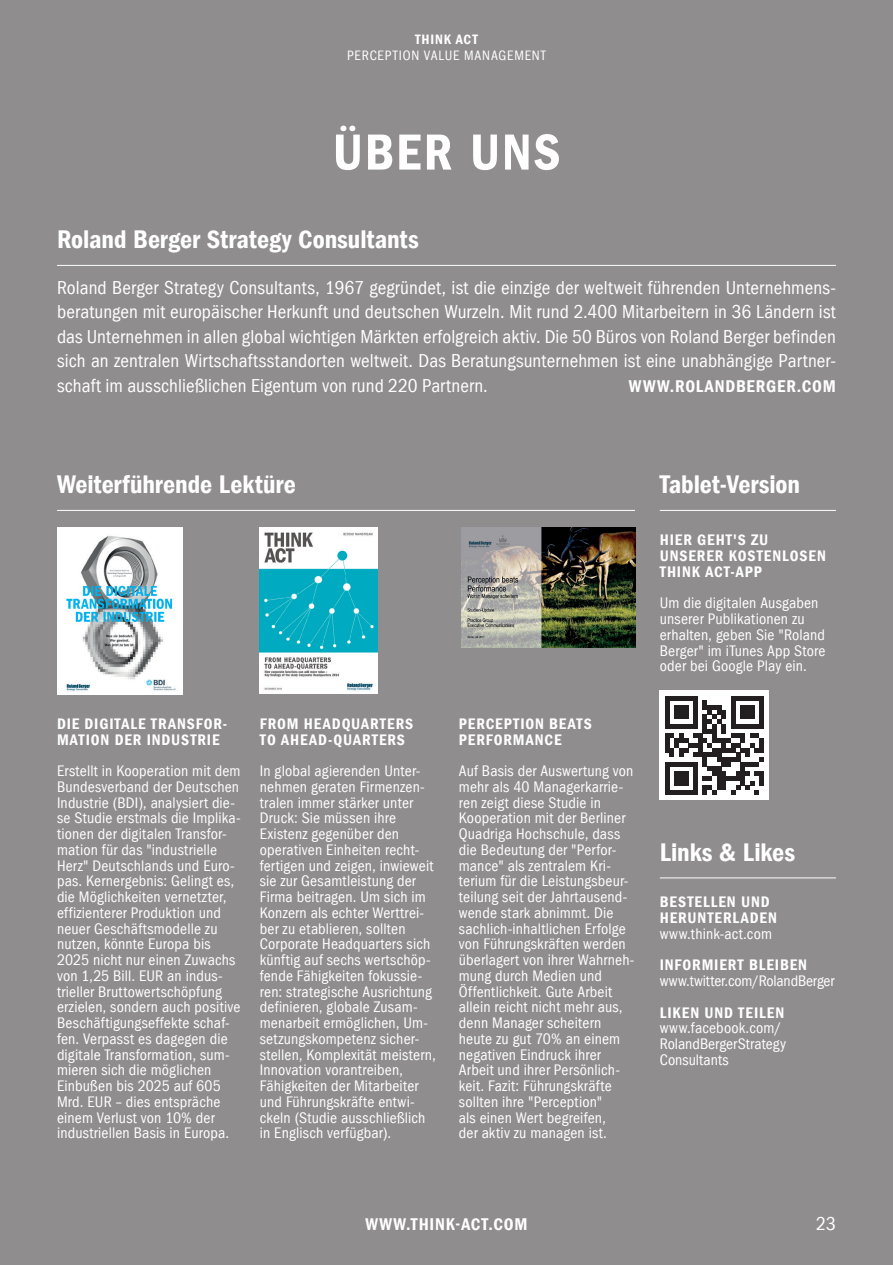
<style>
.page{position:relative;width:893px;height:1265px;background:#8f8d8d}
.page>*{position:absolute;margin:0;border:0;box-sizing:border-box;transform-origin:0 0}
.t1{font:52.5px "Franklin Gothic LT Com Dm Cn";letter-spacing:.035em;color:#fff}
.t2{font:26.25px "Franklin Gothic LT Com Dm Cn";letter-spacing:-.005em;color:#fff}
.t3{font:condensed 19.25px/24.5px "Franklin Gothic LT Com";letter-spacing:.005em;color:#fff;text-align:justify}
.t4{font:17.5px "Franklin Gothic LT Com Dm Cn";letter-spacing:.045em;color:#fff}
.t5{font:condensed 15.75px/15.8px "Franklin Gothic LT Com";letter-spacing:.01em;color:#fff}
.t6{font:15.75px/15.8px "Franklin Gothic LT Com Dm Cn";letter-spacing:.055em;color:#fff}
.t7{font:condensed 15.75px "Franklin Gothic LT Com";letter-spacing:-.01em;color:#fff}
.t8{font:condensed 14px "Franklin Gothic LT Com";letter-spacing:.055em;color:#fff}
.t9{font:14px "Franklin Gothic LT Com Dm Cn";letter-spacing:.055em;color:#fff}
</style>
<div class="page">
<hr style="left:57px;top:265px;width:779px;height:1px;background:#fff">
<div style="left:660px;top:691px;width:109px;height:109px;background:#fff"></div>
<svg style="left:665px;top:696px;width:99px;height:99px"></svg>
<hr style="left:660px;top:877px;width:176px;height:1px;background:#fff">
<hr style="left:57px;top:510px;width:578px;height:1px;background:#fff">
<hr style="left:660px;top:510px;width:176px;height:1px;background:#fff">
<img style="left:57px;top:528px;width:125px;height:166px">
<img style="left:260px;top:527px;width:118px;height:167px">
<img style="left:461px;top:527px;width:174px;height:120px">
<p class="t9" style="left:415px;top:32px;width:64px">THINK ACT</p>
<p class="t8" style="left:347px;top:48px;width:200px">PERCEPTION VALUE MANAGEMENT</p>
<h1 class="t1" style="left:333px;top:122px;width:229px">ÜBER UNS</h1>
<h2 class="t2" style="left:57px;top:225px;width:363px">Roland Berger Strategy Consultants</h2>
<p class="t3" style="left:57px;top:275px;width:780px">Roland Berger Strategy Consultants, 1967 gegründet, ist die einzige der weltweit führenden Unternehmens&shy;beratungen mit europäischer Herkunft und deutschen Wurzeln. Mit rund 2.400 Mitarbeitern in 36 Ländern ist das Unternehmen in allen global wichtigen Märkten erfolgreich aktiv. Die 50 Büros von Roland Berger befinden sich an zentralen Wirtschaftsstandorten weltweit. Das Beratungsunternehmen ist eine unabhängige Partner&shy;schaft im ausschließlichen Eigentum von rund 220 Partnern.</p>
<p class="t4" style="left:629px;top:376px;width:208px">WWW.ROLANDBERGER.COM</p>
<h2 class="t2" style="left:57px;top:470px;width:240px">Weiterführende Lektüre</h2>
<h2 class="t2" style="left:660px;top:470px;width:142px">Tablet-Version</h2>
<p class="t6" style="left:57px;top:716px;width:171px">DIE DIGITALE TRANSFOR-<br>MATION DER INDUSTRIE</p>
<p class="t5" style="left:57px;top:763px;width:185px">Erstellt in Kooperation mit dem<br>Bundesverband der Deutschen<br>Industrie (BDI), analysiert die&shy;se Studie erstmals die Implika&shy;tionen der digitalen Transfor&shy;mation für das "industrielle<br>Herz" Deutschlands und Euro&shy;pas. Kernergebnis: Gelingt es, die Möglichkeiten vernetzter, effizienterer Produktion und neuer Geschäftsmodelle zu nutzen, könnte Europa bis<br>2025 nicht nur einen Zuwachs von 1,25 Bill. EUR an indus&shy;trieller Bruttowertschöpfung erzielen, sondern auch positive<br>Beschäftigungseffekte schaf&shy;fen. Verpasst es dagegen die digitale Transformation, sum&shy;mieren sich die möglichen<br>Einbußen bis 2025 auf 605<br>Mrd. EUR – dies entspräche einem Verlust von 10% der industriellen Basis in Europa.</p>
<p class="t6" style="left:260px;top:716px;width:155px">FROM HEADQUARTERS<br>TO AHEAD-QUARTERS</p>
<p class="t5" style="left:260px;top:763px;width:177px">In global agierenden Unter&shy;nehmen geraten Firmenzen&shy;tralen immer stärker unter<br>Druck: Sie müssen ihre<br>Existenz gegenüber den operativen Einheiten recht&shy;fertigen und zeigen, inwieweit sie zur Gesamtleistung der<br>Firma beitragen. Um sich im<br>Konzern als echter Werttrei&shy;ber zu etablieren, sollten<br>Corporate Headquarters sich künftig auf sechs wertschöp&shy;fende Fähigkeiten fokussie&shy;ren: strategische Ausrichtung definieren, globale Zusam&shy;menarbeit ermöglichen, Um&shy;setzungskompetenz sicher&shy;stellen, Komplexität meistern,<br>Innovation vorantreiben,<br>Fähigkeiten der Mitarbeiter und Führungskräfte entwi&shy;ckeln (Studie ausschließlich in Englisch verfügbar).</p>
<p class="t6" style="left:459px;top:716px;width:135px">PERCEPTION BEATS<br>PERFORMANCE</p>
<p class="t5" style="left:459px;top:763px;width:177px">Auf Basis der Auswertung von mehr als 40 Managerkarrie&shy;ren zeigt diese Studie in<br>Kooperation mit der Berliner<br>Quadriga Hochschule, dass die Bedeutung der "Perfor&shy;mance" als zentralem Kri&shy;terium für die Leistungsbeur&shy;teilung seit der Jahrtausend&shy;wende stark abnimmt. Die sachlich-inhaltlichen Erfolge von Führungskräften werden überlagert von ihrer Wahrneh&shy;mung durch Medien und<br>Öffentlichkeit. Gute Arbeit allein reicht nicht mehr aus, denn Manager scheitern heute zu gut 70% an einem negativen Eindruck ihrer<br>Arbeit und ihrer Persönlich&shy;keit. Fazit: Führungskräfte sollten ihre "Perception"<br>als einen Wert begreifen,<br>der aktiv zu managen ist.</p>
<p class="t6" style="left:660px;top:532px;width:168px">HIER GEHT'S ZU<br>UNSERER KOSTENLOSEN<br>THINK ACT-APP</p>
<p class="t5" style="left:660px;top:595px;width:167px">Um die digitalen Ausgaben unserer Publikationen zu erhalten, geben Sie "Roland<br>Berger" im iTunes App Store oder bei Google Play ein.</p>
<h2 class="t2" style="left:660px;top:837px;width:137px">Links &amp; Likes</h2>
<p class="t6" style="left:660px;top:894px;width:119px">BESTELLEN UND<br>HERUNTERLADEN</p>
<p class="t5" style="left:660px;top:926px;width:114px">www.think-act.com</p>
<p class="t6" style="left:660px;top:957px;width:149px">INFORMIERT BLEIBEN</p>
<p class="t7" style="left:660px;top:972px;width:176px">www.twitter.com/RolandBerger</p>
<p class="t6" style="left:660px;top:1005px;width:126px">LIKEN UND TEILEN</p>
<p class="t5" style="left:660px;top:1020px;width:128px">www.facebook.com/<br>RolandBergerStrategy<br>Consultants</p>
<p class="t4" style="left:365px;top:1214px;width:164px">WWW.THINK-ACT.COM</p>
<p class="t3" style="left:816px;top:1212px;width:21px">23</p>
</div>
